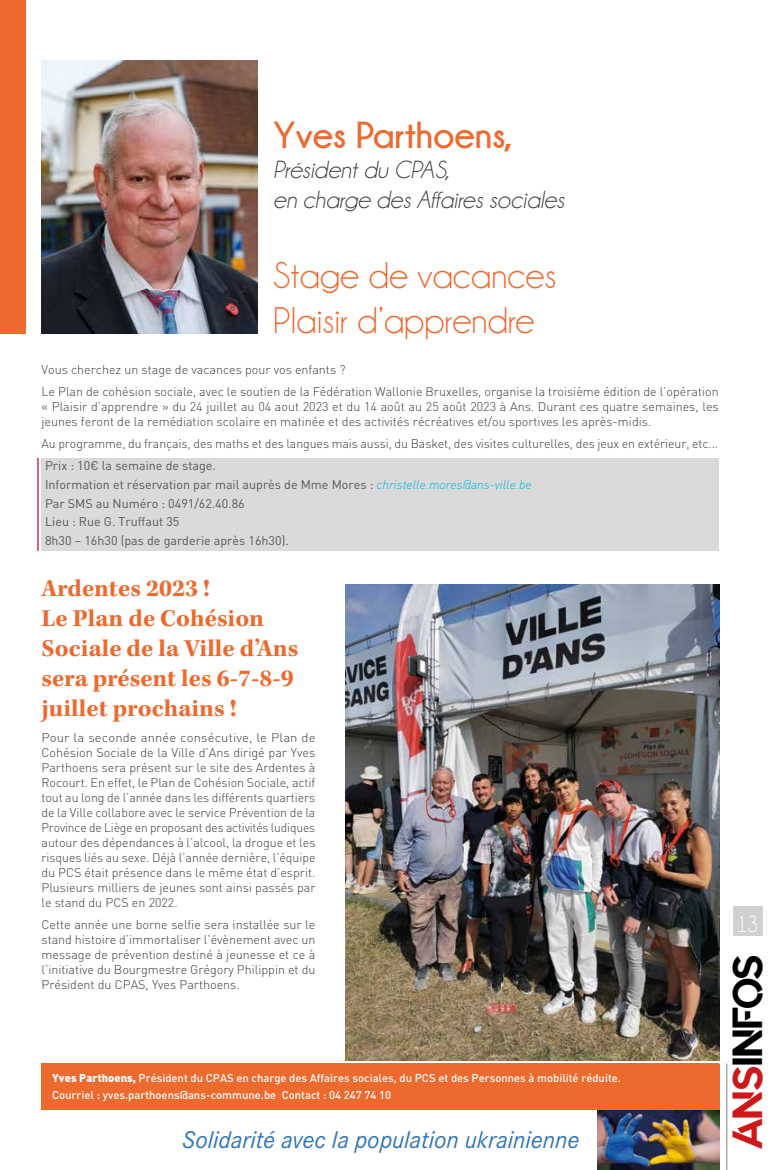
<style>
.page{position:relative;width:780px;height:1170px;background:#fff}
.page>*{position:absolute;margin:0;border:0;box-sizing:border-box;transform-origin:0 0}
.t1{font:41.88px "Quantify";color:#000}
.t2{font:37.5px/45px "Champagne&Limousines";color:#ed6a2f}
.t3{font:700 37.5px "Champagne&Limousines";color:#ed6a2f}
.t4{font:700 25px/30px "Kepler Std";color:#ed6a2f}
.t5{font:italic 25px/30px "Champagne&Limousines";color:#3c3c3b}
.t6{font:italic 25px "Corporate S";color:#2f75ba}
.t7{font:23.75px "Champagne&Limousines";color:#fff;scale:.95 1}
.t8{font:300 12.5px/15px "DIN";color:#3c3c3b}
.t9{font:300 12.5px/15px "DIN";color:#3c3c3b;text-align:justify;scale:1.04 1}
.t10{font:12.5px/18.5px "DIN";color:#575756}
.t11{font:500 11.25px/17px "DIN";color:#fff}
.s1{font-weight:300;font-style:italic;color:#00b5d8}
.s2{font-weight:900}
.s3{color:#cd1719}
</style>
<div class="page">
<hr style="left:726px;top:1063px;width:1px;height:106px;background:#9d9d9c">
<div style="left:732px;top:905px;width:30px;height:30px;background:#d0d0d0"></div>
<div style="left:0;top:0;width:25px;height:333px;background:#ed6a2f"></div>
<img style="left:597px;top:1109px;width:122px;height:60px">
<img style="left:41px;top:60px;width:216px;height:273px">
<div style="left:41px;top:1063px;width:678px;height:46px;background:#ed6a2f"></div>
<div style="left:41px;top:458px;width:677px;height:93px;background:#dadada"></div>
<hr style="left:37px;top:458px;width:2px;height:93px;background:#c6014a">
<hr style="left:719px;top:952px;width:1px;height:56px;background:#000;opacity:.3">
<hr style="left:719px;top:954px;width:1px;height:52px;background:#ee7726">
<img style="left:346px;top:585px;width:373px;height:475px">
<h2 class="t3" style="left:273px;top:114px;width:241px">Yves Parthoens,</h2>
<h3 class="t5" style="left:273px;top:155px;width:292px">Président du CPAS,<br>en charge des Affaires sociales</h3>
<h2 class="t2" style="left:273px;top:253px;width:285px">Stage de vacances<br>Plaisir d’apprendre</h2>
<p class="t8" style="left:41px;top:358px;width:678px;line-height:22.1px">Vous cherchez un stage de vacances pour vos enfants ?<br>Le Plan de cohésion sociale, avec le soutien de la Fédération Wallonie Bruxelles, organise la troisième édition de l’opération</p>
<p class="t8" style="left:41px;top:399px;width:678px">« Plaisir d’apprendre » du 24 juillet au 04 aout 2023 et du 14 août au 25 août 2023 à Ans. Durant ces quatre semaines, les jeunes feront de la remédiation scolaire en matinée et des activités récréatives et/ou sportives les après-midis.</p>
<p class="t8" style="left:41px;top:436px;width:678px">Au programme, du français, des maths et des langues mais aussi, du Basket, des visites culturelles, des jeux en extérieur, etc...</p>
<p class="t10" style="left:45px;top:456px;width:488px">Prix : 10€ la semaine de stage.<br>Information et réservation par mail auprès de Mme Mores : <span class="s1">christelle.mores@ans-ville.be </span>Par SMS au Numéro : 0491/62.40.86<br>Lieu : Rue G. Truffaut 35<br>8h30 – 16h30 (pas de garderie après 16h30).</p>
<h3 class="t4" style="left:41px;top:574px;width:258px">Ardentes 2023 !<br>Le Plan de Cohésion<br>Sociale de la Ville d’Ans sera présent les 6-7-8-9 juillet prochains !</h3>
<p class="t9" style="left:41px;top:729px;width:265px">Pour la seconde année consécutive, le Plan de Cohésion Sociale de la Ville d’Ans dirigé par Yves Parthoens sera présent sur le site des Ardentes à Rocourt. En effet, le Plan de Cohésion Sociale, actif tout au long de l’année dans les différents quartiers de la Ville collabore avec le service Prévention de la Province de Liège en proposant des activités ludiques autour des dépendances à l’alcool, la drogue et les risques liés au sexe. Déjà l’année dernière, l’équipe du PCS était présence dans le même état d’esprit.<br>Plusieurs milliers de jeunes sont ainsi passés par le stand du PCS en 2022.</p>
<p class="t8" style="left:41px;top:916px;width:275px;text-align:justify">Cette année une borne selfie sera installée sur le stand histoire d’immortaliser l’évènement avec un message de prévention destiné à jeunesse et ce à l’initiative du Bourgmestre Grégory Philippin et du Président du CPAS, Yves Parthoens.</p>
<p class="t11" style="left:52px;top:1068px;width:570px"><span class="s2">Yves Parthoens,</span> Président du CPAS en charge des Affaires sociales, du PCS et des Personnes à mobilité réduite.<br>Courriel : yves.parthoens@ans-commune.be Contact : 04 247 74 10</p>
<h3 class="t6" style="left:182px;top:1125px;width:399px">Solidarité avec la population ukrainienne</h3>
<h3 class="t7" style="left:736px;top:911px;width:25px">13</h3>
<h1 class="t1" style="left:724px;top:1149px;width:197px;rotate:-90deg"><span class="s3">ANS</span>INFOS</h1>
</div>
